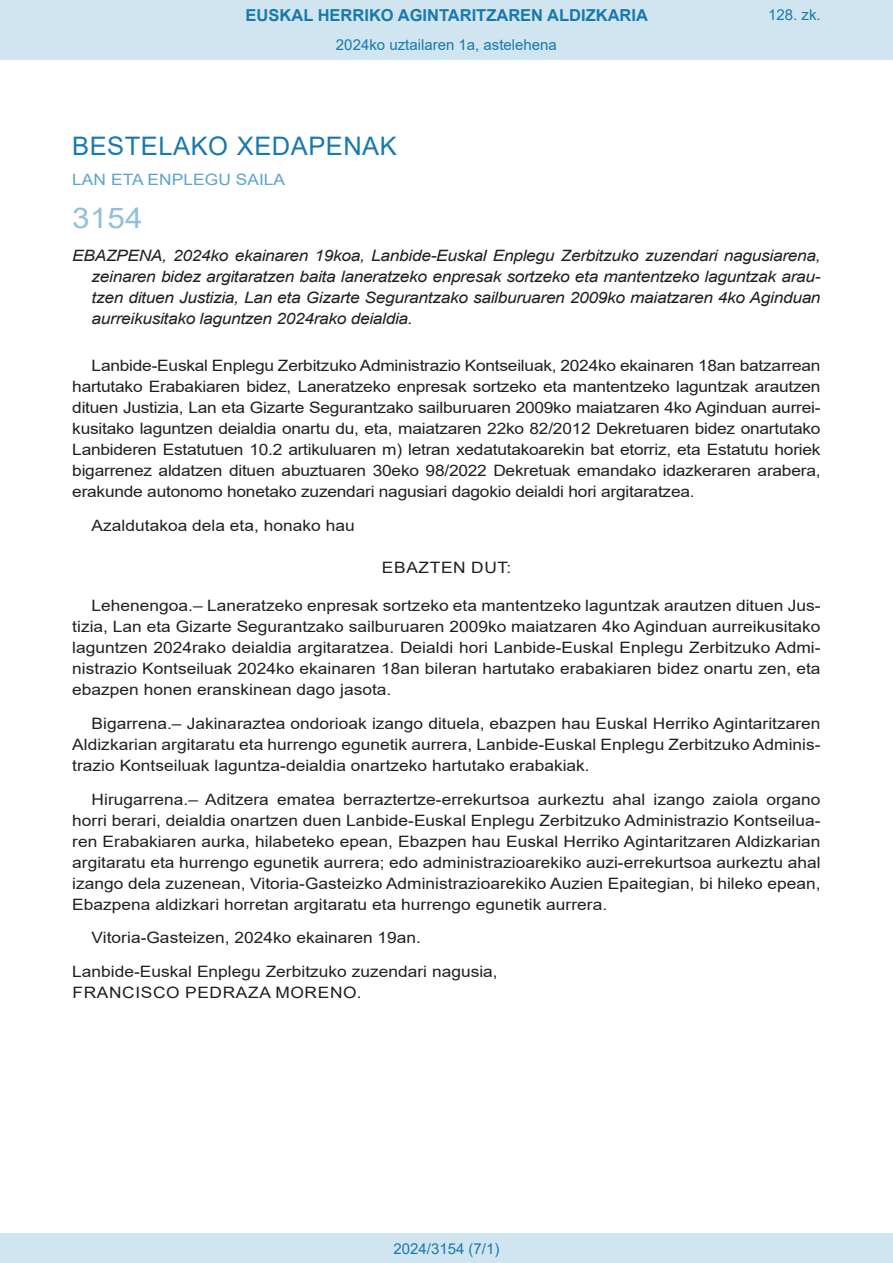
<style>
.page{position:relative;width:893px;height:1263px;background:#fff}
.page>*{position:absolute;margin:0;border:0;box-sizing:border-box;transform-origin:0 0}
.BOPVOrden{font:28.5px "Arial";color:#90c0db;scale:1.11 1}
.BOPVSeccion{font:25.5px "Arial";letter-spacing:.02em;color:#1879ad}
.t1{font:700 16.5px "Arial";color:#1879ad}
.BOPVDetalle{font:15.6px/21px "Arial";color:#231f20;text-align:justify;scale:1.11 1}
.BOPVTitulo{font:italic 15.6px/21px "Arial";letter-spacing:-.02em;color:#231f20;text-align:justify;scale:1.11 1}
.BOPVFirmaPuesto{font:15.6px "Arial";color:#231f20;scale:1.11 1}
.BOPVFirmaLugFec{font:15.6px "Arial";color:#231f20;scale:1.11 1}
.BOPVFirmaNombre{font:15.6px "Arial";letter-spacing:.035em;color:#231f20;scale:1.11 1}
.BOPVOrganismo{font:15.6px "Arial";letter-spacing:.005em;color:#5ea4ca;scale:1.11 1}
.BOPVClave{font:15.6px "Arial";letter-spacing:.035em;color:#231f20;scale:1.11 1}
.Paginacion_Centro{font:15px "Arial";color:#1879ad}
</style>
<div class="page">
<div style="left:0;top:0;width:893px;height:60px;background:#d0e5f0"></div>
<div style="left:0;top:1233px;width:893px;height:30px;background:#d0e5f0"></div>
<p class="t1" style="left:246px;top:3px;width:404px">EUSKAL HERRIKO AGINTARITZAREN ALDIZKARIA</p>
<p class="Paginacion_Centro" style="left:336px;top:35px;width:222px">2024ko uztailaren 1a, astelehena</p>
<p class="Paginacion_Centro" style="left:768px;top:5px;width:54px">128. zk.</p>
<p class="BOPVSeccion" style="left:72px;top:128px;width:326px">BESTELAKO XEDAPENAK</p>
<p class="BOPVOrganismo" style="left:72px;top:169px;width:193px">LAN ETA ENPLEGU SAILA</p>
<p class="BOPVOrden" style="left:72px;top:198px;width:65px">3154</p>
<p class="BOPVTitulo" style="left:92px;top:246px;width:658px;text-indent:-19px">EBAZPENA, 2024ko ekainaren 19koa, Lanbide-Euskal Enplegu Zerbitzuko zuzendari nagusiarena, zeinaren bidez argitaratzen baita laneratzeko enpresak sortzeko eta mantentzeko laguntzak arau&shy;tzen dituen Justizia, Lan eta Gizarte Segurantzako sailburuaren 2009ko maiatzaren 4ko Aginduan aurreikusitako laguntzen 2024rako deialdia.</p>
<p class="BOPVDetalle" style="left:72px;top:355px;width:676px;text-indent:19px">Lanbide-Euskal Enplegu Zerbitzuko Administrazio Kontseiluak, 2024ko ekainaren 18an batzarrean hartutako Erabakiaren bidez, Laneratzeko enpresak sortzeko eta mantentzeko laguntzak arautzen dituen Justizia, Lan eta Gizarte Segurantzako sailburuaren 2009ko maiatzaren 4ko Aginduan aurrei&shy;kusitako laguntzen deialdia onartu du, eta, maiatzaren 22ko 82/2012 Dekretuaren bidez onartutako Lanbideren Estatutuen 10.2 artikuluaren m) letran xedatutakoarekin bat etorriz, eta Estatutu horiek bigarrenez aldatzen dituen abuztuaren 30eko 98/2022 Dekretuak emandako idazkeraren arabera, erakunde autonomo honetako zuzendari nagusiari dagokio deialdi hori argitaratzea.</p>
<p class="BOPVDetalle" style="left:92px;top:515px;width:238px">Azaldutakoa dela eta, honako hau</p>
<p class="BOPVClave" style="left:382px;top:557px;width:118px">EBAZTEN DUT:</p>
<p class="BOPVDetalle" style="left:72px;top:595px;width:676px;text-indent:19px">Lehenengoa.– Laneratzeko enpresak sortzeko eta mantentzeko laguntzak arautzen dituen Jus&shy;tizia, Lan eta Gizarte Segurantzako sailburuaren 2009ko maiatzaren 4ko Aginduan aurreikusitako laguntzen 2024rako deialdia argitaratzea. Deialdi hori Lanbide-Euskal Enplegu Zerbitzuko Admi&shy;nistrazio Kontseiluak 2024ko ekainaren 18an bileran hartutako erabakiaren bidez onartu zen, eta ebazpen honen eranskinean dago jasota.</p>
<p class="BOPVDetalle" style="left:72px;top:713px;width:676px;text-indent:19px">Bigarrena.– Jakinaraztea ondorioak izango dituela, ebazpen hau Euskal Herriko Agintaritzaren Aldizkarian argitaratu eta hurrengo egunetik aurrera, Lanbide-Euskal Enplegu Zerbitzuko Adminis&shy;trazio Kontseiluak laguntza-deialdia onartzeko hartutako erabakiak.</p>
<p class="BOPVDetalle" style="left:72px;top:788px;width:676px;text-indent:19px">Hirugarrena.– Aditzera ematea berraztertze-errekurtsoa aurkeztu ahal izango zaiola organo horri berari, deialdia onartzen duen Lanbide-Euskal Enplegu Zerbitzuko Administrazio Kontseilua&shy;ren Erabakiaren aurka, hilabeteko epean, Ebazpen hau Euskal Herriko Agintaritzaren Aldizkarian argitaratu eta hurrengo egunetik aurrera; edo administrazioarekiko auzi-errekurtsoa aurkeztu ahal izango dela zuzenean, Vitoria-Gasteizko Administrazioarekiko Auzien Epaitegian, bi hileko epean, Ebazpena aldizkari horretan argitaratu eta hurrengo egunetik aurrera.</p>
<p class="BOPVFirmaLugFec" style="left:92px;top:927px;width:298px">Vitoria-Gasteizen, 2024ko ekainaren 19an.</p>
<p class="BOPVFirmaPuesto" style="left:72px;top:961px;width:385px">Lanbide-Euskal Enplegu Zerbitzuko zuzendari nagusia,</p>
<p class="BOPVFirmaNombre" style="left:73px;top:982px;width:262px">FRANCISCO PEDRAZA MORENO.</p>
<p class="Paginacion_Centro" style="left:393px;top:1238px;width:107px">2024/3154 (7/1)</p>
</div>
